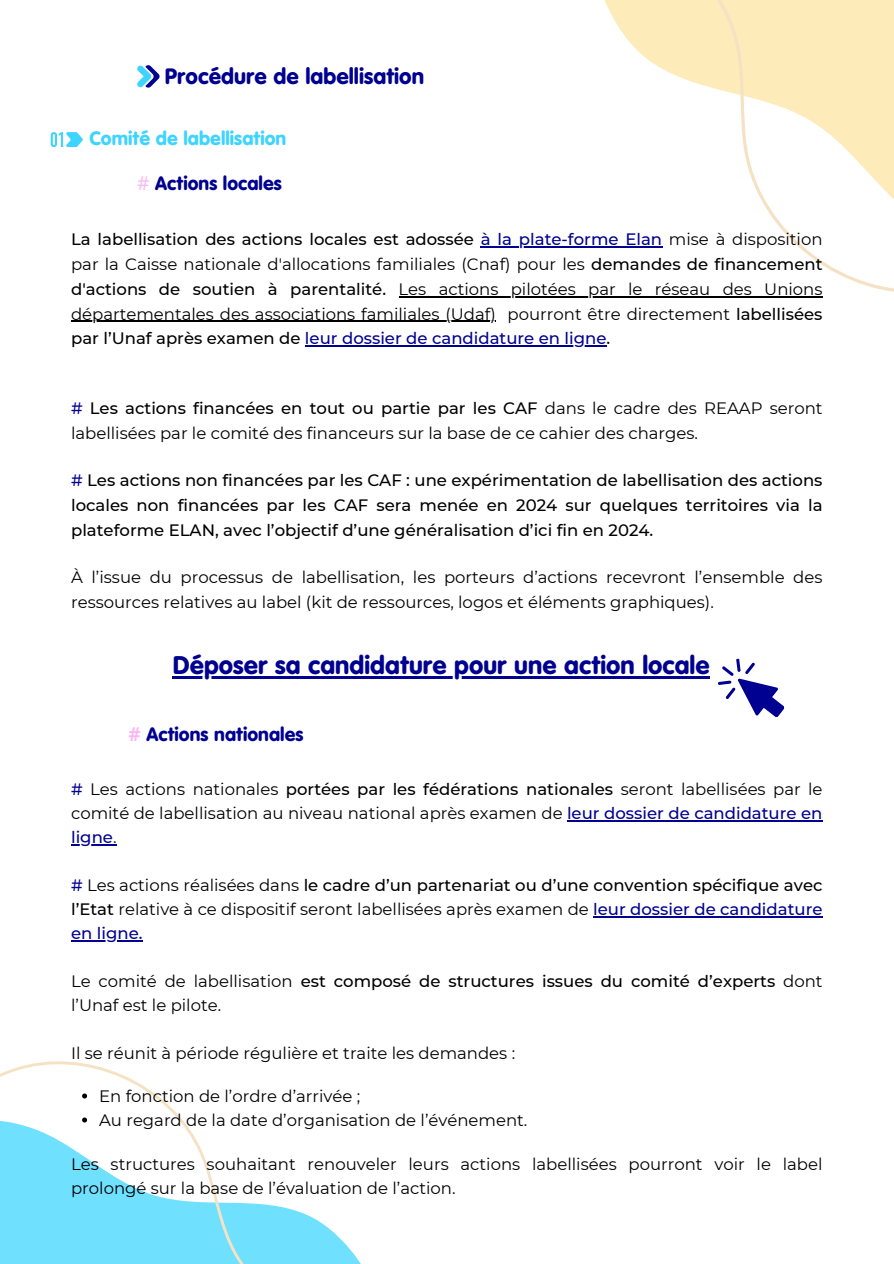
<style>
.page{position:relative;width:894px;height:1264px;background:#fff}
.page>*{position:absolute;margin:0;border:0;box-sizing:border-box;transform-origin:0 0}
.t1{font:25.5px "VAG Rundschrift BQ";color:#000091}
.t2{font:22.2px "VAG Rundschrift BQ";color:#000091}
.t3{font:19.2px "VAG Rundschrift BQ";color:#000091}
.t4{font:19.2px "VAG Rundschrift BQ";color:#3dd4ff}
.t5{font:16.5px/24px "Montserrat";color:#000}
.t6{font:500 16.5px/24.8px "Montserrat";color:#000;text-align:justify}
.s1{font-family:"Noto Sans";color:#fbb8f6}
.s2{font-weight:500}
.s3{font-weight:500;color:#000091}
.s4{color:#000091}
.s5{font-family:"Noto Sans";font-weight:700;color:#fbb8f6}
</style>
<div class="page">
<svg style="left:0;top:1061px;width:360px;height:202px"></svg>
<svg style="left:604px;top:0;width:289px;height:298px"></svg>
<svg style="left:137px;top:65px;width:22px;height:23px"></svg>
<hr style="left:567px;top:820px;width:234px;height:1px;background:#000091">
<svg style="left:801px;top:820px;width:21px;height:1px"></svg>
<hr style="left:71px;top:844px;width:42px;height:1px;background:#000091">
<hr style="left:593px;top:916px;width:229px;height:1px;background:#000091">
<hr style="left:71px;top:940px;width:68px;height:1px;background:#000091">
<svg style="left:82px;top:1093px;width:5px;height:5px"></svg>
<svg style="left:82px;top:1117px;width:5px;height:5px"></svg>
<hr style="left:481px;top:246px;width:38px;height:2px;background:#000091">
<hr style="left:519px;top:246px;width:143px;height:2px;background:#000091">
<hr style="left:398px;top:296px;width:424px;height:1px;background:#000">
<hr style="left:71px;top:321px;width:424px;height:1px;background:#000">
<hr style="left:305px;top:345px;width:233px;height:2px;background:#000091">
<hr style="left:538px;top:345px;width:68px;height:2px;background:#000091">
<svg style="left:51px;top:132px;width:32px;height:15px"></svg>
<hr style="left:173px;top:676px;width:536px;height:3px;background:#000091">
<svg style="left:718px;top:658px;width:67px;height:59px"></svg>
<h2 class="t2" style="left:165px;top:63px;width:261px">Procédure de labellisation</h2>
<p class="t4" style="left:89px;top:127px;width:198px">Comité de labellisation</p>
<p class="t3" style="left:137px;top:172px;width:146px"><span class="s1">#</span> Actions locales</p>
<p class="t5" style="left:71px;top:227px;width:752px;line-height:24.8px;text-align:justify"><span class="s2">La labellisation des actions locales est adossée</span> <span class="s3">à la plate-forme Elan</span> mise à disposition par la Caisse nationale d'allocations familiales (Cnaf) pour les <span class="s2">demandes de financement d'actions de soutien à parentalité.</span> Les actions pilotées par le réseau des Unions départementales des associations familiales (Udaf) pourront être directement <span class="s2">labellisées par l’Unaf après examen de</span> <span class="s3">leur dossier de candidature en ligne</span><span class="s2">.</span></p>
<p class="t5" style="left:71px;top:396px;width:752px;line-height:24.8px"><span class="s3">#</span> <span class="s2">Les actions financées en tout ou partie par les CAF</span> dans le cadre des REAAP seront labellisées par le comité des financeurs sur la base de ce cahier des charges.</p>
<p class="t6" style="left:71px;top:468px;width:752px"><span class="s4">#</span> Les actions non financées par les CAF : une expérimentation de labellisation des actions locales non financées par les CAF sera menée en 2024 sur quelques territoires via la plateforme ELAN, avec l’objectif d’une généralisation d’ici fin en 2024.</p>
<p class="t5" style="left:71px;top:565px;width:752px;line-height:24.8px">À l’issue du processus de labellisation, les porteurs d’actions recevront l’ensemble des ressources relatives au label (kit de ressources, logos et éléments graphiques).</p>
<h1 class="t1" style="left:173px;top:650px;width:538px">Déposer sa candidature pour une action locale</h1>
<p class="t3" style="left:128px;top:722px;width:176px"><span class="s5">#</span> Actions nationales</p>
<p class="t5" style="left:71px;top:777px;width:752px;text-align:justify"><span class="s3">#</span> Les actions nationales <span class="s2">portées par les fédérations nationales</span> seront labellisées par le comité de labellisation au niveau national après examen de <span class="s3">leur dossier de candidature en ligne</span><span class="s4">.</span></p>
<p class="t5" style="left:71px;top:873px;width:752px;text-align:justify"><span class="s3">#</span> Les actions réalisées dans <span class="s2">le cadre d’un partenariat ou d’une convention spécifique avec l’Etat</span> relative à ce dispositif seront labellisées après examen de <span class="s3">leur dossier de candidature en ligne.</span></p>
<p class="t5" style="left:71px;top:969px;width:752px">Le comité de labellisation <span class="s2">est composé de structures issues du comité d’experts</span> dont l’Unaf est le pilote.</p>
<p class="t5" style="left:71px;top:1041px;width:445px">Il se réunit à période régulière et traite les demandes :</p>
<p class="t5" style="left:99px;top:1083px;width:429px">En fonction de l’ordre d’arrivée ;<br>Au regard de la date d’organisation de l’événement.</p>
<p class="t5" style="left:71px;top:1151px;width:752px">Les structures souhaitant renouveler leurs actions labellisées pourront voir le label prolongé sur la base de l’évaluation de l’action.</p>
</div>
